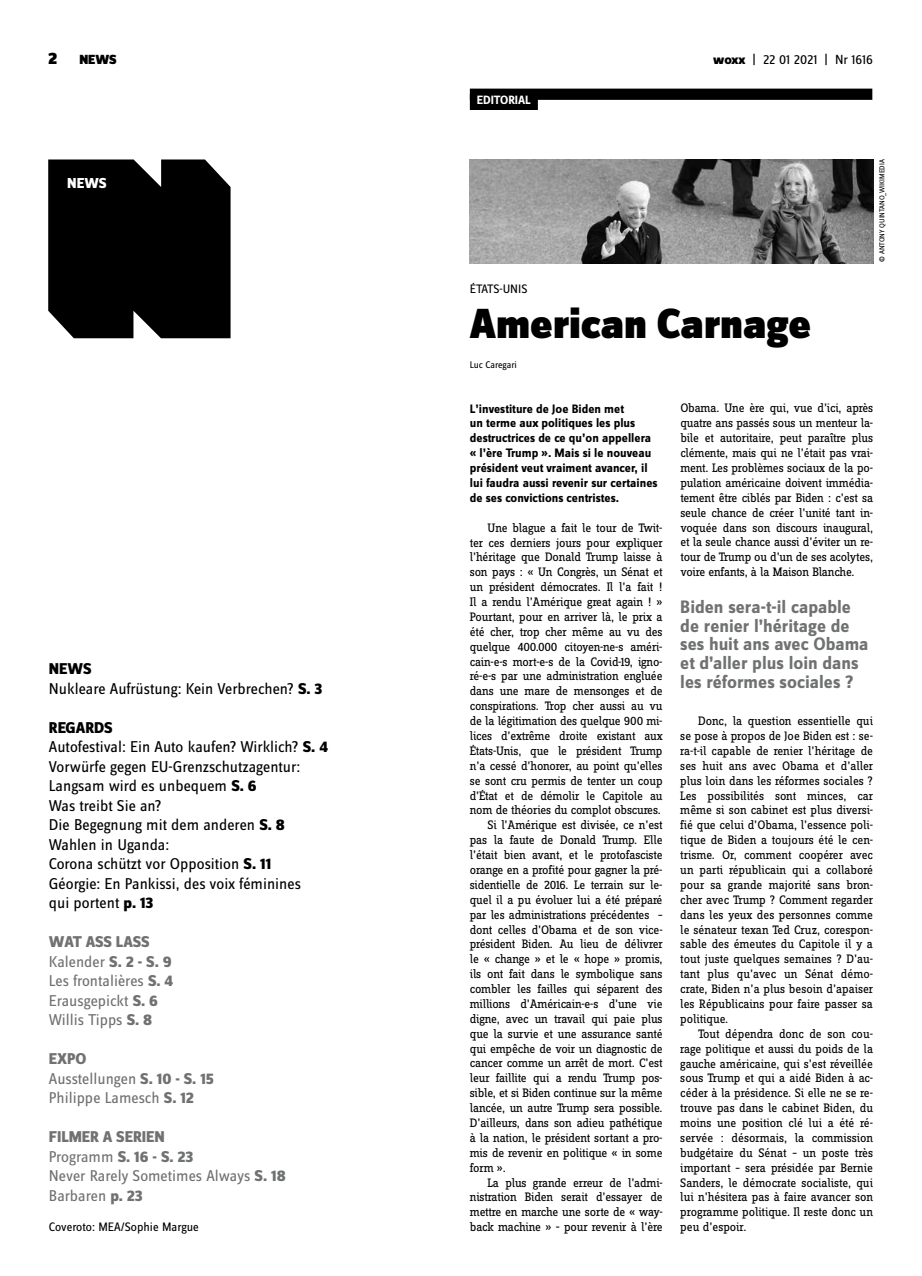
<style>
.page{position:relative;width:922px;height:1276px;background:#fff}
.page>*{position:absolute;margin:0;border:0;box-sizing:border-box;transform-origin:0 0}
.t1{font:900 43.75px "Zine Sans Dis";color:#000}
.t2{font:700 18.75px/18.8px "Zine Sans Dis";color:#707172}
.t3{font:900 17.5px "Zine Sans Dis";color:#000}
.t4{font:16.25px/19.5px "Zine Sans Dis";color:#000}
.t5{font:16.25px/19.5px "Zine Sans Dis";color:#707172}
.t6{font:800 15px "Zine Sans Dis";color:#fff}
.t7{font:13.75px "Zine Sans Dis";letter-spacing:-.01em;color:#000}
.t8{font:900 13.75px "Zine Sans Dis";color:#000}
.t9{font:12.75px/14.9px "Zine Slab Dis";letter-spacing:-.01em;color:#000;text-align:justify}
.t10{font:700 12.75px/14.9px "Zine Sans Dis";color:#000}
.t11{font:12.75px "Zine Sans Dis";color:#000}
.t12{font:700 12.5px "Zine Sans Dis";color:#fff}
.t13{font:10px "Zine Sans Dis";color:#000}
.t14{font:7.5px "Zine Sans Dis";color:#000}
.s1{font-weight:800}
</style>
<div class="page">
<div style="left:469px;top:89px;width:403px;height:11px;background:#000"></div>
<div style="left:48px;top:159px;width:182px;height:179px;background:#000"></div>
<img style="left:469px;top:159px;width:403px;height:105px">
<div style="left:469px;top:94px;width:68px;height:16px;background:#000"></div>
<h3 class="t3" style="left:48px;top:49px;width:11px">2</h3>
<p class="t8" style="left:79px;top:52px;width:39px">NEWS</p>
<p class="t7" style="left:713px;top:53px;width:161px"><span class="s1">WOXX</span> | 22 01 2021 | Nr 1616</p>
<p class="t6" style="left:67px;top:175px;width:41px">NEWS</p>
<p class="t4" style="left:49px;top:659px;width:275px"><span class="s1">NEWS<br></span>Nukleare Aufrüstung: Kein Verbrechen? <span class="s1">S. 3</span></p>
<p class="t4" style="left:49px;top:718px;width:280px"><span class="s1">REGARDS<br></span>Autofestival: Ein Auto kaufen? Wirklich? <span class="s1">S. 4<br></span>Vorwürfe gegen EU-Grenzschutzagentur:<br>Langsam wird es unbequem <span class="s1">S. 6<br></span>Was treibt Sie an?<br>Die Begegnung mit dem anderen <span class="s1">S. 8<br></span>Wahlen in Uganda:<br>Corona schützt vor Opposition <span class="s1">S. 11<br></span>Géorgie: En Pankissi, des voix féminines<br>qui portent <span class="s1">P. 13</span></p>
<p class="t5" style="left:49px;top:932px;width:126px"><span class="s1">WAT ASS LASS<br></span>Kalender <span class="s1">S. 2 - S. 9<br></span>Les frontalières <span class="s1">S. 4<br></span>Erausgepickt <span class="s1">S. 6<br></span>Willis Tipps <span class="s1">S. 8</span></p>
<p class="t5" style="left:49px;top:1049px;width:166px"><span class="s1">EXPO<br></span>Ausstellungen <span class="s1">S. 10 - S. 15<br></span>Philippe Lamesch <span class="s1">S. 12</span></p>
<p class="t5" style="left:49px;top:1127px;width:238px"><span class="s1">FILMER A SERIEN<br></span>Programm <span class="s1">S. 16 - S. 23<br></span>Never Rarely Sometimes Always <span class="s1">S. 18<br></span>Barbaren <span class="s1">P. 23</span></p>
<p class="t11" style="left:49px;top:1221px;width:151px">Coveroto: MEA/Sophie Margue</p>
<p class="t12" style="left:477px;top:93px;width:55px">EDITORIAL</p>
<p class="t11" style="left:469px;top:283px;width:59px">États-Un is</p>
<h1 class="t1" style="left:469px;top:299px;width:342px">American Carnage</h1>
<p class="t13" style="left:469px;top:360px;width:49px">Luc Caregari</p>
<p class="t14" style="left:878px;top:262px;width:104px;rotate:-90deg">© Antony Quintano_wikimedia</p>
<p class="t10" style="left:469px;top:401px;width:189px">L’investiture de Joe Biden met<br>un terme aux politiques les plus destructrices de ce qu’on appellera « l’ère Trump ». Mais si le nouveau président veut vraiment avancer, il lui faudra aussi revenir sur certaines de ses convictions centristes.</p>
<p class="t9" style="left:487px;top:520px;width:176px">Une blague a fait le tour de Twit-</p>
<p class="t9" style="left:470px;top:535px;width:194px">ter ces derniers jours pour expliquer</p>
<p class="t9" style="left:470px;top:550px;width:194px">l’héritage que Donald Trump laisse à</p>
<p class="t9" style="left:470px;top:565px;width:194px">son pays : « Un Congrès, un Sénat et</p>
<p class="t9" style="left:469px;top:580px;width:194px">un président démocrates. Il l’a fait !</p>
<p class="t9" style="left:469px;top:595px;width:194px">Il a rendu l’Amérique great again ! »</p>
<p class="t9" style="left:469px;top:610px;width:194px">Pourtant, pour en arriver là, le prix a</p>
<p class="t9" style="left:469px;top:625px;width:194px">été cher, trop cher même au vu des</p>
<p class="t9" style="left:469px;top:639px;width:194px">quelque 400.000 citoyen-ne-s améri-</p>
<p class="t9" style="left:469px;top:654px;width:194px">cain-e-s mort-e-s de la Covid-19, igno-</p>
<p class="t9" style="left:469px;top:669px;width:194px">ré-e-s par une administration engluée</p>
<p class="t9" style="left:469px;top:684px;width:194px">dans une mare de mensonges et de</p>
<p class="t9" style="left:469px;top:699px;width:194px">conspirations. Trop cher aussi au vu</p>
<p class="t9" style="left:469px;top:714px;width:194px">de la légitimation des quelque 900 mi-</p>
<p class="t9" style="left:469px;top:729px;width:194px">lices d’extrême droite existant aux</p>
<p class="t9" style="left:469px;top:744px;width:194px">États-Unis, que le président Trump</p>
<p class="t9" style="left:469px;top:758px;width:194px">n’a cessé d’honorer, au point qu’elles</p>
<p class="t9" style="left:469px;top:773px;width:194px">se sont cru permis de tenter un coup</p>
<p class="t9" style="left:469px;top:788px;width:194px">d’État et de démolir le Capitole au</p>
<p class="t9" style="left:469px;top:803px;width:193px">nom de théories du complot obscures.</p>
<p class="t9" style="left:487px;top:818px;width:176px">Si l’Amérique est divisée, ce n’est</p>
<p class="t9" style="left:469px;top:833px;width:194px">pas la faute de Donald Trump. Elle</p>
<p class="t9" style="left:469px;top:848px;width:194px">l’était bien avant, et le protofasciste</p>
<p class="t9" style="left:469px;top:863px;width:194px">orange en a profité pour gagner la pré-</p>
<p class="t9" style="left:469px;top:877px;width:194px">sidentielle de 2016. Le terrain sur le-</p>
<p class="t9" style="left:469px;top:892px;width:194px">quel il a pu évoluer lui a été préparé</p>
<p class="t9" style="left:469px;top:907px;width:194px">par les administrations précédentes –</p>
<p class="t9" style="left:469px;top:922px;width:194px">dont celles d’Obama et de son vice-</p>
<p class="t9" style="left:469px;top:937px;width:194px">président Biden. Au lieu de délivrer</p>
<p class="t9" style="left:469px;top:952px;width:194px">le « change » et le « hope » promis,</p>
<p class="t9" style="left:470px;top:967px;width:194px">ils ont fait dans le symbolique sans</p>
<p class="t9" style="left:470px;top:982px;width:194px">combler les failles qui séparent des</p>
<p class="t9" style="left:470px;top:997px;width:194px">millions d’Américain-e-s d’une vie</p>
<p class="t9" style="left:470px;top:1011px;width:194px">digne, avec un travail qui paie plus</p>
<p class="t9" style="left:470px;top:1026px;width:194px">que la survie et une assurance santé</p>
<p class="t9" style="left:470px;top:1041px;width:194px">qui empêche de voir un diagnostic de</p>
<p class="t9" style="left:470px;top:1056px;width:194px">cancer comme un arrêt de mort. C’est</p>
<p class="t9" style="left:470px;top:1071px;width:194px">leur faillite qui a rendu Trump pos-</p>
<p class="t9" style="left:470px;top:1086px;width:194px">sible, et si Biden continue sur la même</p>
<p class="t9" style="left:470px;top:1101px;width:194px">lancée, un autre Trump sera possible.</p>
<p class="t9" style="left:470px;top:1116px;width:194px">D’ailleurs, dans son adieu pathétique</p>
<p class="t9" style="left:470px;top:1130px;width:194px">à la nation, le président sortant a pro-</p>
<p class="t9" style="left:470px;top:1145px;width:194px">mis de revenir en politique « in some</p>
<p class="t9" style="left:470px;top:1160px;width:37px">form ».</p>
<p class="t9" style="left:487px;top:1175px;width:176px">La plus grande erreur de l’admi-</p>
<p class="t9" style="left:470px;top:1190px;width:194px">nistration Biden serait d’essayer de</p>
<p class="t9" style="left:470px;top:1205px;width:194px">mettre en marche une sorte de « way-</p>
<p class="t9" style="left:470px;top:1220px;width:194px">back machine » − pour revenir à l’ère</p>
<p class="t9" style="left:680px;top:401px;width:194px">Obama. Une ère qui, vue d’ici, après quatre ans passés sous un menteur la&shy;bile et autoritaire, peut paraître plus clémente, mais qui ne l’était pas vrai&shy;ment. Les problèmes sociaux de la po&shy;pulation américaine doivent immédia&shy;tement être ciblés par Biden : c’est sa seule chance de créer l’unité tant in&shy;voquée dans son discours inaugural, et la seule chance aussi d’éviter un re&shy;tour de Trump ou d’un de ses acolytes, voire enfants, à la Maison Blanche.</p>
<h2 class="t2" style="left:680px;top:598px;width:190px">Biden sera-t-il capable de renier l’héritage de ses huit ans avec Obama et d’aller plus loin dans les réformes sociales ?</h2>
<p class="t9" style="left:680px;top:714px;width:194px;text-indent:18px">Donc, la question essentielle qui se pose à propos de Joe Biden est : se&shy;ra-t-il capable de renier l’héritage de ses huit ans avec Obama et d’aller plus loin dans les réformes sociales ?<br>Les possibilités sont minces, car même si son cabinet est plus diversi&shy;fié que celui d’Obama, l’essence poli&shy;tique de Biden a toujours été le cen&shy;trisme. Or, comment coopérer avec un parti républicain qui a collaboré pour sa grande majorité sans bron&shy;cher avec Trump ? Comment regarder dans les yeux des personnes comme le sénateur texan Ted Cruz, corespon&shy;sable des émeutes du Capitole il y a tout juste quelques semaines ? D’au&shy;tant plus qu’avec un Sénat démo&shy;crate, Biden n’a plus besoin d’apaiser les Républicains pour faire passer sa politique.</p>
<p class="t9" style="left:680px;top:1026px;width:194px;text-indent:18px">Tout dépendra donc de son cou&shy;rage politique et aussi du poids de la gauche américaine, qui s’est réveillée sous Trump et qui a aidé Biden à ac&shy;céder à la présidence. Si elle ne se re&shy;trouve pas dans le cabinet Biden, du moins une position clé lui a été ré&shy;servée : désormais, la commission budgétaire du Sénat – un poste très important – sera présidée par Bernie Sanders, le démocrate socialiste, qui lui n’hésitera pas à faire avancer son programme politique. Il reste donc un peu d’espoir.</p>
</div>
